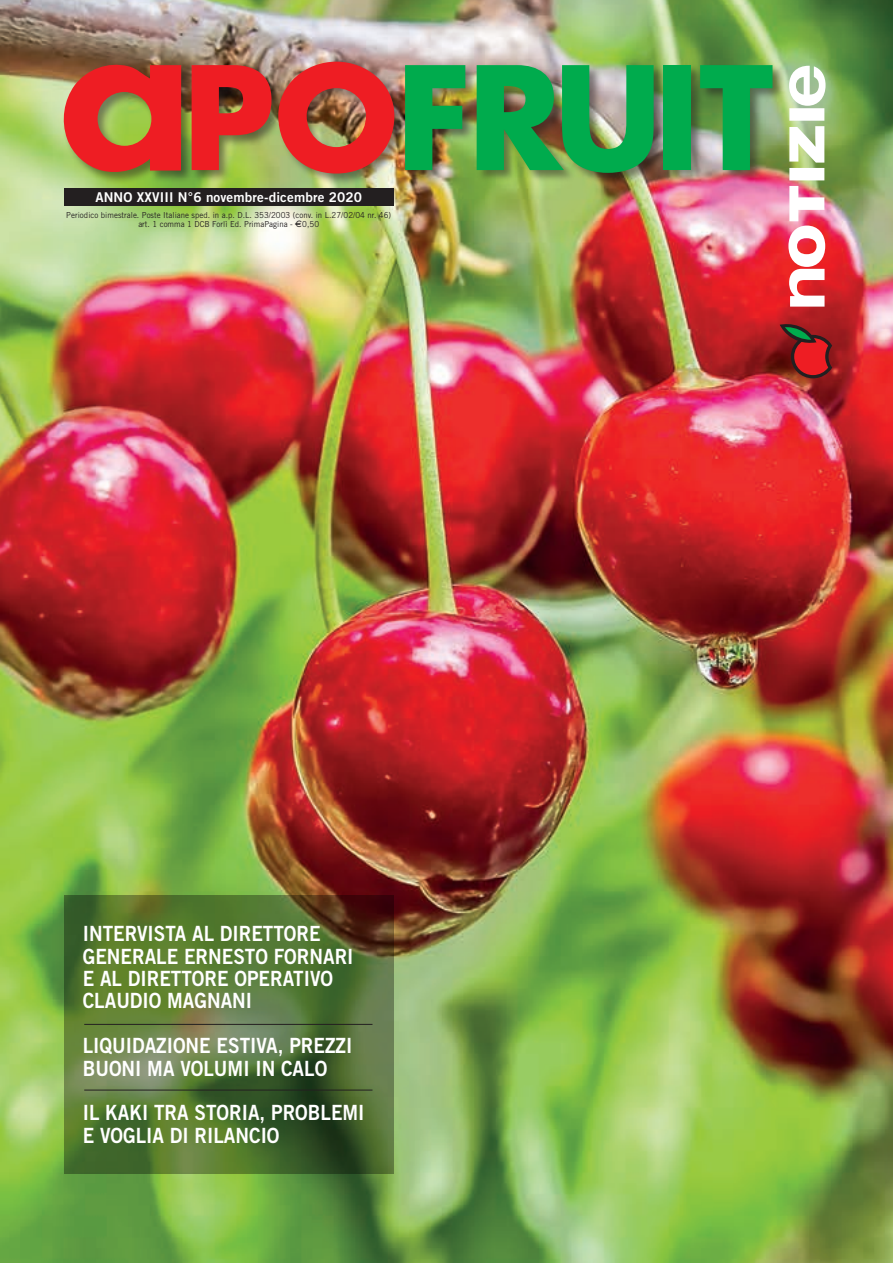
<style>
.page{position:relative;width:893px;height:1263px;background:#fff}
.page>*{position:absolute;margin:0;border:0;box-sizing:border-box;transform-origin:0 0}
.t1{font:21px/22.4px "Trade Gothic LT Std Bd 2";color:#fff;scale:.9 1}
.t2{font:13.5px "Trade Gothic LT Std Bd 2";letter-spacing:.01em;color:#fff}
.t3{font:8.25px/9px "Trade Gothic LT Std";letter-spacing:.005em;color:#231f20;text-align:center;scale:.95 1}
.s1{font-family:"Eurofont"}
</style>
<div class="page">
<img style="left:0;top:0;width:893px;height:1263px">
<div style="left:64px;top:188px;width:330px;height:17px;background:#231f20"></div>
<svg style="left:780px;top:319px;width:52px;height:59px"></svg>
<div style="left:63px;top:61px;width:722px;height:126px;background:#231f20;opacity:.5"></div>
<svg style="left:192px;top:65px;width:79px;height:105px"></svg>
<img style="left:278px;top:62px;width:116px;height:112px">
<svg style="left:61px;top:61px;width:120px;height:114px"></svg>
<img style="left:405px;top:65px;width:60px;height:105px">
<img style="left:477px;top:65px;width:177px;height:108px">
<div style="left:664px;top:65px;width:27px;height:105px;background:#00ab4d"></div>
<svg style="left:700px;top:65px;width:72px;height:105px"></svg>
<svg style="left:64px;top:895px;width:330px;height:279px"></svg>
<hr style="left:84px;top:1024px;width:288px;height:1px;background:#231f20">
<hr style="left:84px;top:1090px;width:288px;height:1px;background:#231f20">
<img style="left:788px;top:66px;width:37px;height:241px">
<p class="t2" style="left:95px;top:189px;width:268px">ANNO XXVIII N°6 novembre-dicembre 2020</p>
<p class="t3" style="left:66px;top:210px;width:343px">Periodico bimestrale. Poste Italiane sped. in a.p. D.L. 353/2003 (conv. in L.27/02/04 nr. 46) art. 1 comma 1 DCB Forlì Ed. PrimaPagina - <span class="s1">E</span>0,50</p>
<p class="t1" style="left:83px;top:922px;width:302px">INTERVISTA AL DIRETTORE<br>GENERALE ERNESTO FORNARI<br>E AL DIRETTORE OPERATIVO<br>CLAUDIO MAGNANI</p>
<p class="t1" style="left:83px;top:1034px;width:301px">LIQUIDAZIONE ESTIVA, PREZZI<br>BUONI MA VOLUMI IN CALO</p>
<p class="t1" style="left:83px;top:1101px;width:315px">IL KAKI TRA STORIA, PROBLEMI<br>E VOGLIA DI RILANCIO</p>
</div>
